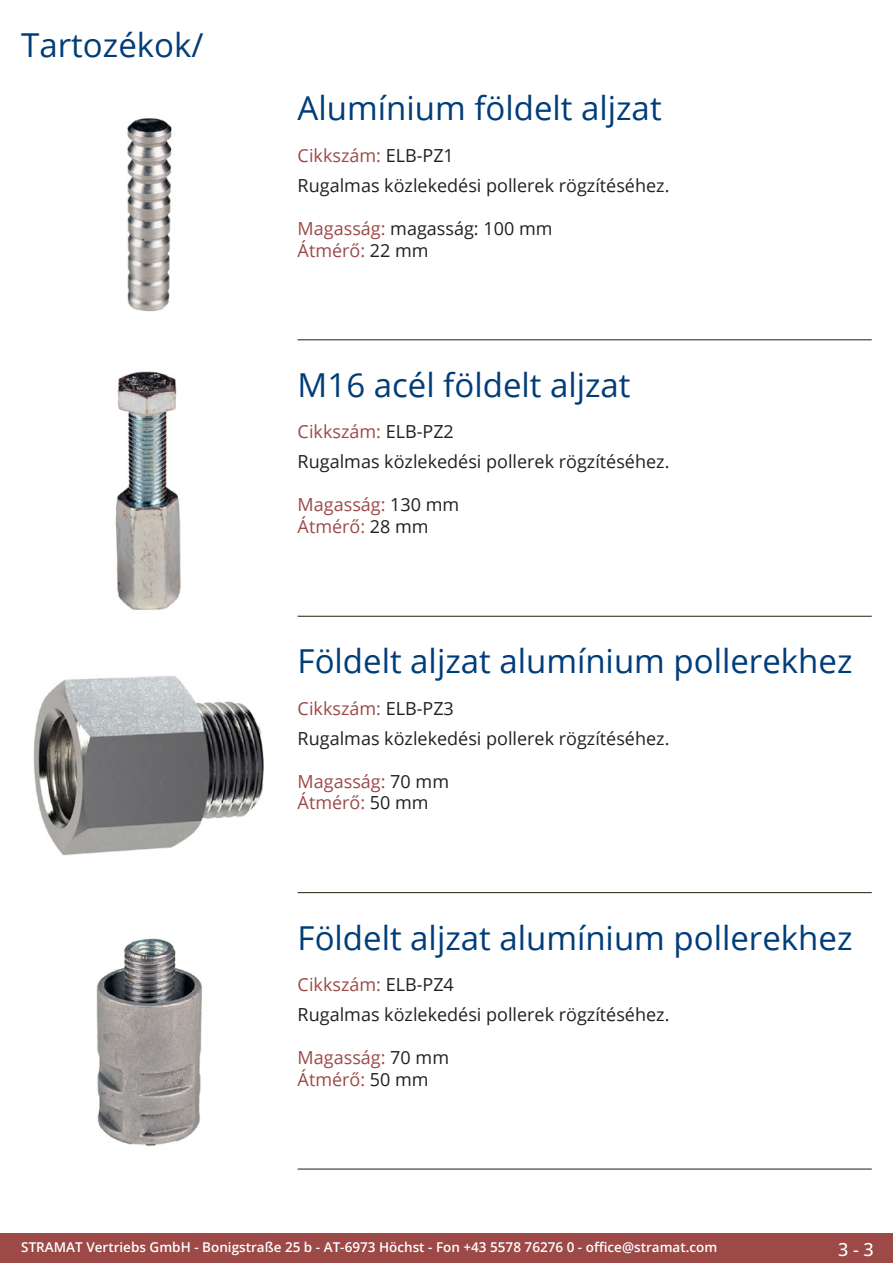
<style>
.page{position:relative;width:893px;height:1263px;background:#fff}
.page>*{position:absolute;margin:0;border:0;box-sizing:border-box;transform-origin:0 0}
.Produkttitel{font:33px "Open Sans";color:#003d78}
.RastTitel{font:33px "Open Sans";color:#003d78}
.Beschreibung_Text{font:18px/21.6px "Open Sans";color:#231f20}
.Beschreibung_Text-2{font:18px/21.6px "Open Sans";color:#9c4948}
.TechDaten_Überschrif{font:18px "Open Sans";color:#9c4948}
.t1{font:500 18px "Open Sans";color:#fff}
.t2{font:600 13.5px "Open Sans";color:#fff}
.s1{color:#231f20}
.s2{color:#9c4948}
</style>
<div class="page">
<div style="left:0;top:1233px;width:893px;height:30px;background:#9c4948"></div>
<hr style="left:298px;top:340px;width:574px;height:1px;background:#201d08">
<hr style="left:298px;top:616px;width:574px;height:1px;background:#201d08">
<hr style="left:298px;top:892px;width:574px;height:1px;background:#201d08">
<hr style="left:298px;top:1169px;width:574px;height:1px;background:#201d08">
<img style="left:127px;top:118px;width:45px;height:194px">
<img style="left:115px;top:371px;width:66px;height:239px">
<img style="left:33px;top:676px;width:231px;height:180px">
<img style="left:96px;top:938px;width:106px;height:208px">
<p class="RastTitel" style="left:21px;top:22px;width:184px">Tartozékok/</p>
<p class="Produkttitel" style="left:298px;top:86px;width:365px">Alumínium földelt aljzat</p>
<p class="TechDaten_Überschrif" style="left:298px;top:143px;width:158px">Cikkszám: <span class="s1">ELB-PZ1</span></p>
<p class="Beschreibung_Text" style="left:298px;top:174px;width:373px">Rugalmas közlekedési pollerek rögzítéséhez.</p>
<p class="Beschreibung_Text" style="left:298px;top:217px;width:256px"><span class="s2">Magasság:</span> magasság: 100 mm<br><span class="s2">Átmérő:</span> 22 mm</p>
<p class="Produkttitel" style="left:298px;top:362px;width:334px">M16 acél földelt aljzat</p>
<p class="TechDaten_Überschrif" style="left:298px;top:420px;width:158px">Cikkszám: <span class="s1">ELB-PZ2</span></p>
<p class="Beschreibung_Text" style="left:298px;top:450px;width:373px">Rugalmas közlekedési pollerek rögzítéséhez.</p>
<p class="Beschreibung_Text-2" style="left:298px;top:494px;width:163px">Magasság: <span class="s1">130 mm<br></span>Átmérő: <span class="s1">28 mm</span></p>
<p class="Produkttitel" style="left:298px;top:638px;width:556px">Földelt aljzat alumínium pollerekhez</p>
<p class="TechDaten_Überschrif" style="left:298px;top:696px;width:158px">Cikkszám: <span class="s1">ELB-PZ3</span></p>
<p class="Beschreibung_Text" style="left:298px;top:727px;width:373px">Rugalmas közlekedési pollerek rögzítéséhez.</p>
<p class="Beschreibung_Text-2" style="left:298px;top:770px;width:153px">Magasság: <span class="s1">70 mm<br></span>Átmérő: <span class="s1">50 mm</span></p>
<p class="Produkttitel" style="left:298px;top:915px;width:556px">Földelt aljzat alumínium pollerekhez</p>
<p class="TechDaten_Überschrif" style="left:298px;top:972px;width:158px">Cikkszám: <span class="s1">ELB-PZ4</span></p>
<p class="Beschreibung_Text" style="left:298px;top:1003px;width:373px">Rugalmas közlekedési pollerek rögzítéséhez.</p>
<p class="Beschreibung_Text-2" style="left:298px;top:1046px;width:153px">Magasság: <span class="s1">70 mm<br></span>Átmérő: <span class="s1">50 mm</span></p>
<p class="t2" style="left:21px;top:1238px;width:698px">STRAMAT Vertriebs GmbH - Bonigstraße 25 b - AT-6973 Höchst - Fon +43 5578 76276 0 - office@stramat.com</p>
<p class="t1" style="left:838px;top:1237px;width:37px">3 - 3</p>
</div>
